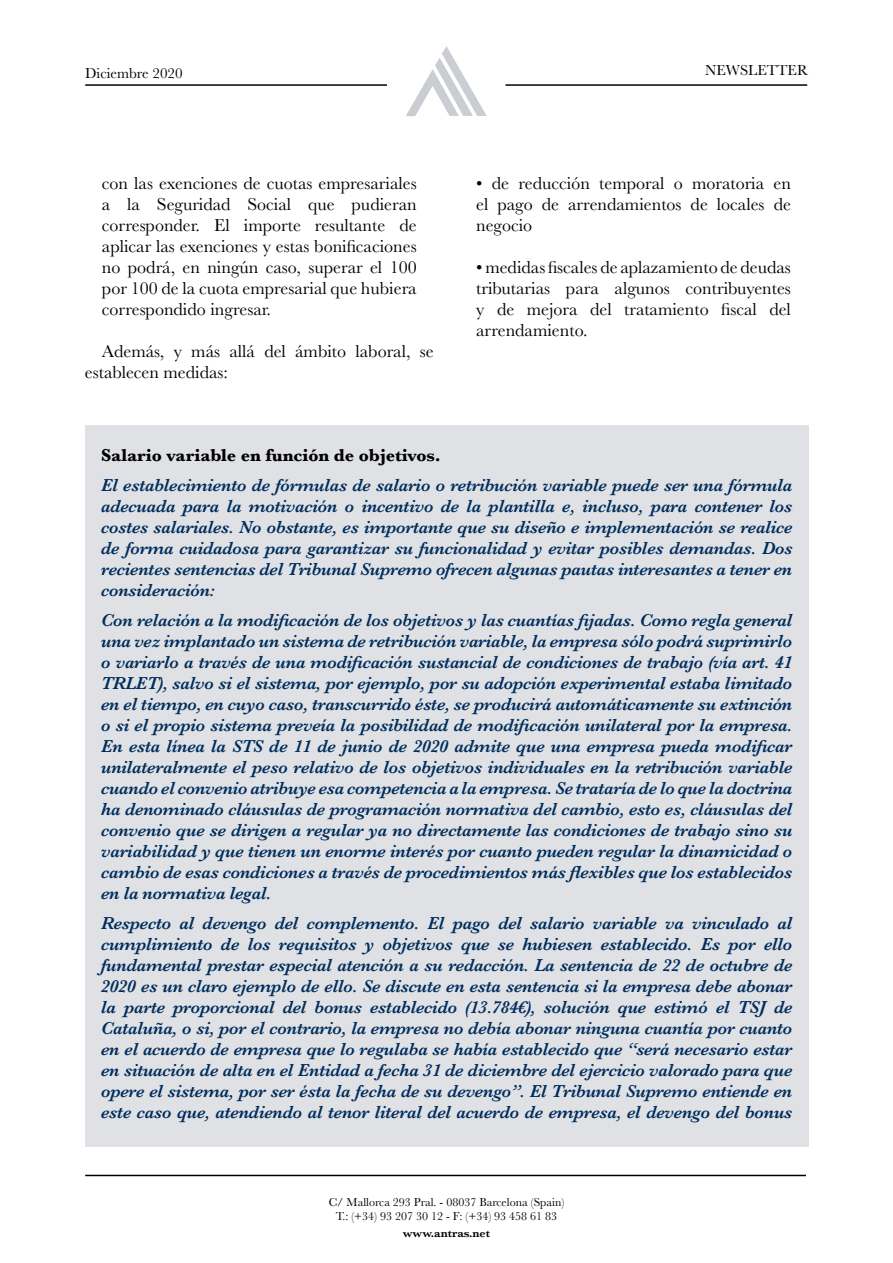
<style>
.page{position:relative;width:893px;height:1263px;background:#fff}
.page>*{position:absolute;margin:0;border:0;box-sizing:border-box;transform-origin:0 0}
.t1{font:italic 600 18px/21px "Baskerville";letter-spacing:-.015em;color:#002d5d;text-align:justify}
.t2{font:18px/21px "Baskerville";color:#000;text-align:justify}
.t3{font:700 18px "Baskerville";color:#000003}
.t4{font:15px "Baskerville";color:#000}
.t5{font:12px/13.5px "Baskerville";color:#000;text-align:center}
.t6{font:600 12px "Baskerville";color:#000}
</style>
<div class="page">
<svg style="left:406px;top:46px;width:81px;height:70px"></svg>
<hr style="left:85px;top:1175px;width:721px;height:1px;background:#000">
<hr style="left:85px;top:84px;width:302px;height:2px;background:#000">
<hr style="left:505px;top:84px;width:302px;height:2px;background:#000">
<div style="left:85px;top:425px;width:723px;height:722px;background:#dfe1e4"></div>
<p class="t4" style="left:85px;top:64px;width:99px">Diciembre 2020</p>
<p class="t4" style="left:705px;top:61px;width:104px">NEWSLETTER</p>
<p class="t2" style="left:102px;top:173px;width:316px">con las exenciones de cuotas empresariales a la Seguridad Social que pudieran corresponder. El importe resultante de aplicar las exenciones y estas bonificaciones no podrá, en ningún caso, superar el 100 por 100 de la cuota empresarial que hubiera correspondido ingresar.</p>
<p class="t2" style="left:85px;top:341px;width:350px;text-indent:17px">Además, y más allá del ámbito laboral, se establecen medidas:</p>
<p class="t2" style="left:476px;top:173px;width:316px">• de reducción temporal o moratoria en el pago de arrendamientos de locales de negocio</p>
<p class="t2" style="left:476px;top:257px;width:316px">• medidas fiscales de aplazamiento de deudas tributarias para algunos contribuyentes y de mejora del tratamiento fiscal del arrendamiento.</p>
<p class="t3" style="left:101px;top:442px;width:341px">Salario variable en función de objetivos.</p>
<p class="t1" style="left:101px;top:474px;width:693px">El establecimiento de fórmulas de salario o retribución variable puede ser una fórmula adecuada para la motivación o incentivo de la plantilla e, incluso, para contener los costes salariales. No obstante, es importante que su diseño e implementación se realice de forma cuidadosa para garantizar su funcionalidad y evitar posibles demandas. Dos recientes sentencias del Tribunal Supremo ofrecen algunas pautas interesantes a tener en consideración:</p>
<p class="t1" style="left:101px;top:609px;width:693px">Con relación a la modificación de los objetivos y las cuantías fijadas. Como regla general una vez implantado un sistema de retribución variable, la empresa sólo podrá suprimirlo o variarlo a través de una modificación sustancial de condiciones de trabajo (vía art. 41<br>TRLET), salvo si el sistema, por ejemplo, por su adopción experimental estaba limitado en el tiempo, en cuyo caso, transcurrido éste, se producirá automáticamente su extinción o si el propio sistema preveía la posibilidad de modificación unilateral por la empresa.<br>En esta línea la STS de 11 de junio de 2020 admite que una empresa pueda modificar unilateralmente el peso relativo de los objetivos individuales en la retribución variable cuando el convenio atribuye esa competencia a la empresa. Se trataría de lo que la doctrina ha denominado cláusulas de programación normativa del cambio, esto es, cláusulas del convenio que se dirigen a regular ya no directamente las condiciones de trabajo sino su variabilidad y que tienen un enorme interés por cuanto pueden regular la dinamicidad o cambio de esas condiciones a través de procedimientos más flexibles que los establecidos en la normativa legal.</p>
<p class="t1" style="left:101px;top:913px;width:693px">Respecto al devengo del complemento. El pago del salario variable va vinculado al cumplimiento de los requisitos y objetivos que se hubiesen establecido. Es por ello fundamental prestar especial atención a su redacción. La sentencia de 22 de octubre de 2020 es un claro ejemplo de ello. Se discute en esta sentencia si la empresa debe abonar la parte proporcional del bonus establecido (13.784€), solución que estimó el TSJ de Cataluña, o si, por el contrario, la empresa no debía abonar ninguna cuantía por cuanto en el acuerdo de empresa que lo regulaba se había establecido que “será necesario estar en situación de alta en el Entidad a fecha 31 de diciembre del ejercicio valorado para que opere el sistema, por ser ésta la fecha de su devengo”. El Tribunal Supremo entiende en este caso que, atendiendo al tenor literal del acuerdo de empresa, el devengo del bonus</p>
<p class="t5" style="left:329px;top:1196px;width:237px">C/ Mallorca 293 Pral. - 08037 Barcelona (Spain)<br>T.: (+34) 93 207 30 12 - F: (+34) 93 458 61 83</p>
<p class="t6" style="left:403px;top:1225px;width:89px">www.antras.net</p>
</div>
